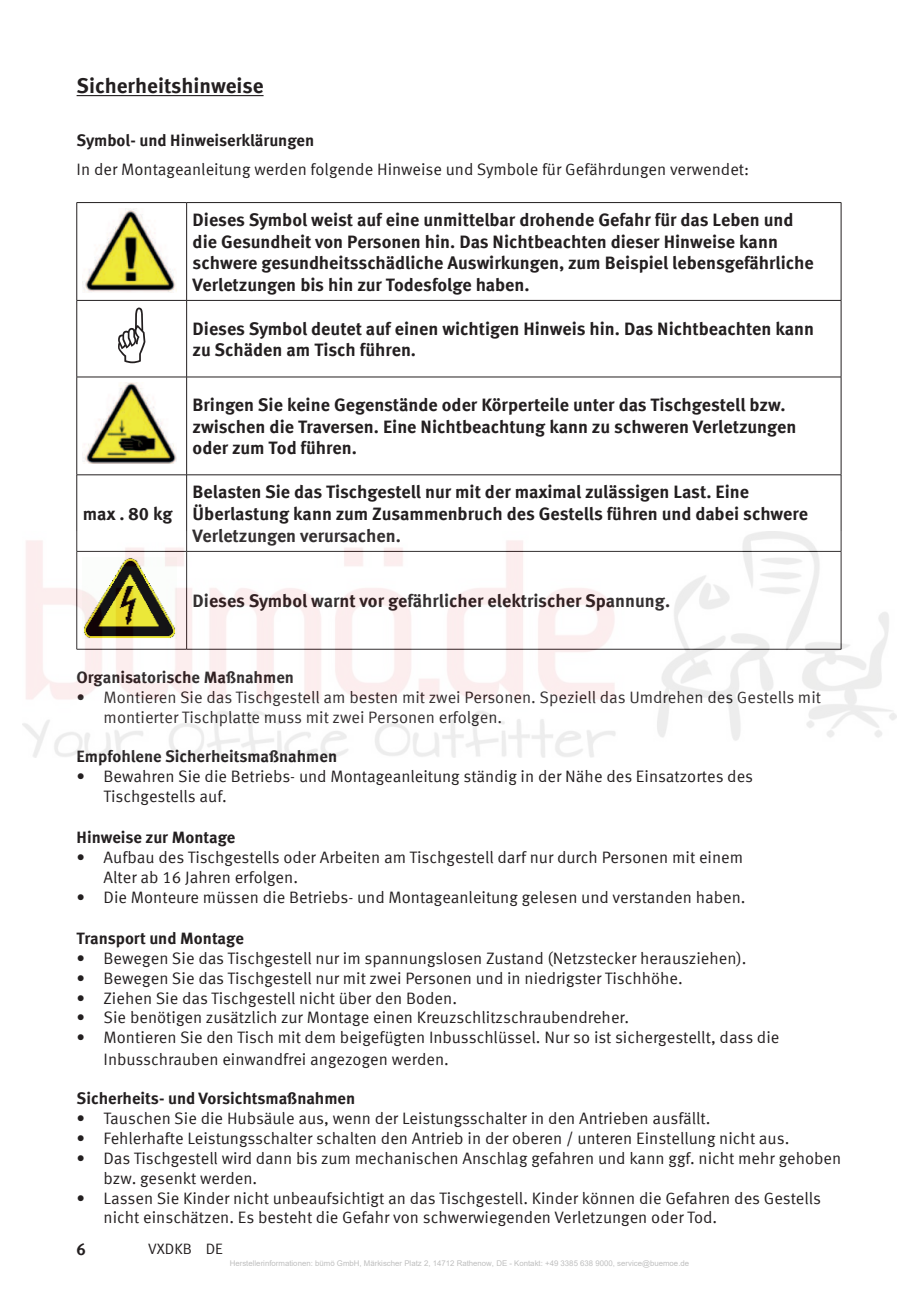
<style>
.page{position:relative;width:919px;height:1289px;background:#fff}
.page>*{position:absolute;margin:0;border:0;box-sizing:border-box;transform-origin:0 0}
.t1{font:700 21px "Meta Offc Pro";color:#231f20}
.t2{font:700 18px/21.6px "Meta Offc Pro";color:#231f20}
.t3{font:16.5px/19.8px "Meta Offc Pro Norm";color:#231f20}
.t4{font:700 16.5px "Meta Offc Pro";color:#231f20}
.t5{font:15px "Meta Offc Pro Norm";color:#231f20}
.t6{font:7.8px "Arial";color:#bfbfbf}
</style>
<div class="page">
<hr style="left:77px;top:95px;width:186px;height:1px;background:#231f20">
<hr style="left:77px;top:202px;width:110px;height:1px;background:#231f20">
<hr style="left:76px;top:203px;width:1px;height:97px;background:#231f20">
<hr style="left:187px;top:202px;width:654px;height:1px;background:#231f20">
<hr style="left:186px;top:203px;width:1px;height:97px;background:#231f20">
<hr style="left:840px;top:203px;width:1px;height:97px;background:#231f20">
<hr style="left:77px;top:300px;width:110px;height:1px;background:#231f20">
<hr style="left:76px;top:300px;width:1px;height:77px;background:#231f20">
<hr style="left:187px;top:300px;width:654px;height:1px;background:#231f20">
<hr style="left:186px;top:300px;width:1px;height:77px;background:#231f20">
<hr style="left:840px;top:300px;width:1px;height:77px;background:#231f20">
<hr style="left:77px;top:377px;width:110px;height:1px;background:#231f20">
<hr style="left:76px;top:377px;width:1px;height:97px;background:#231f20">
<hr style="left:187px;top:377px;width:654px;height:1px;background:#231f20">
<hr style="left:186px;top:377px;width:1px;height:97px;background:#231f20">
<hr style="left:840px;top:377px;width:1px;height:97px;background:#231f20">
<hr style="left:77px;top:474px;width:110px;height:1px;background:#231f20">
<hr style="left:76px;top:475px;width:1px;height:76px;background:#231f20">
<hr style="left:187px;top:474px;width:654px;height:1px;background:#231f20">
<hr style="left:186px;top:475px;width:1px;height:76px;background:#231f20">
<hr style="left:840px;top:475px;width:1px;height:76px;background:#231f20">
<img style="left:84px;top:208px;width:92px;height:85px">
<img style="left:83px;top:383px;width:93px;height:81px">
<img style="left:23px;top:531px;width:872px;height:226px">
<p class="t1" style="left:77px;top:74px;width:188px">Sicherheitshinweise</p>
<p class="t4" style="left:77px;top:132px;width:239px">Symbol- und Hinweiserklärungen</p>
<p class="t3" style="left:77px;top:158px;width:674px">In der Montageanleitung werden folgende Hinweise und Symbole für Gefährdungen verwendet:</p>
<p class="t2" style="left:193px;top:209px;width:622px">Dieses Symbol weist auf eine unmittelbar drohende Gefahr für das Leben und die Gesundheit von Personen hin. Das Nichtbeachten dieser Hinweise kann schwere gesundheitsschädliche Auswirkungen, zum Beispiel lebensgefährliche Verletzungen bis hin zur Todesfolge haben.</p>
<p class="t2" style="left:193px;top:318px;width:623px">Dieses Symbol deutet auf einen wichtigen Hinweis hin. Das Nichtbeachten kann zu Schäden am Tisch führen.</p>
<p class="t2" style="left:83px;top:503px;width:91px">max . 80 kg</p>
<p class="t2" style="left:193px;top:394px;width:605px">Bringen Sie keine Gegenstände oder Körperteile unter das Tischgestell bzw. zwischen die Traversen. Eine Nichtbeachtung kann zu schweren Verletzungen oder zum Tod führen.</p>
<p class="t2" style="left:193px;top:482px;width:617px">Belasten Sie das Tischgestell nur mit der maximal zulässigen Last. Eine<br>Überlastung kann zum Zusammenbruch des Gestells führen und dabei schwere<br>Verletzungen verursachen.</p>
<p class="t2" style="left:193px;top:590px;width:479px">Dieses Symbol warnt vor gefährlicher elektrischer Spannung.</p>
<p class="t4" style="left:77px;top:668px;width:219px">Organisatorische Maßnahmen</p>
<p class="t3" style="left:104px;top:687px;width:719px;text-indent:-27px">• Montieren Sie das Tischgestell am besten mit zwei Personen. Speziell das Umdrehen des Gestells mit montierter Tischplatte muss mit zwei Personen erfolgen.</p>
<p class="t4" style="left:77px;top:748px;width:262px">Empfohlene Sicherheitsmaßnahmen</p>
<p class="t3" style="left:104px;top:767px;width:651px;text-indent:-27px">• Bewahren Sie die Betriebs- und Montageanleitung ständig in der Nähe des Einsatzortes des<br>Tischgestells auf.</p>
<p class="t4" style="left:77px;top:829px;width:160px">Hinweise zur Montage</p>
<p class="t3" style="left:104px;top:848px;width:641px;text-indent:-27px">• Aufbau des Tischgestells oder Arbeiten am Tischgestell darf nur durch Personen mit einem<br>Alter ab 16 Jahren erfolgen.</p>
<p class="t3" style="left:77px;top:887px;width:670px">• Die Monteure müssen die Betriebs- und Montageanleitung gelesen und verstanden haben.</p>
<p class="t4" style="left:77px;top:929px;width:169px">Transport und Montage</p>
<p class="t3" style="left:77px;top:948px;width:671px">• Bewegen Sie das Tischgestell nur im spannungslosen Zustand (Netzstecker herausziehen).</p>
<p class="t3" style="left:77px;top:968px;width:607px">• Bewegen Sie das Tischgestell nur mit zwei Personen und in niedrigster Tischhöhe.</p>
<p class="t3" style="left:77px;top:988px;width:382px">• Ziehen Sie das Tischgestell nicht über den Boden.</p>
<p class="t3" style="left:77px;top:1008px;width:554px">• Sie benötigen zusätzlich zur Montage einen Kreuzschlitzschraubendreher.</p>
<p class="t3" style="left:104px;top:1027px;width:677px;line-height:21.6px;text-indent:-27px">• Montieren Sie den Tisch mit dem beigefügten Inbusschlüssel. Nur so ist sichergestellt, dass die<br>Inbusschrauben einwandfrei angezogen werden.</p>
<p class="t4" style="left:77px;top:1090px;width:280px">Sicherheits- und Vorsichtsmaßnahmen</p>
<p class="t3" style="left:77px;top:1109px;width:635px">• Tauschen Sie die Hubsäule aus, wenn der Leistungsschalter in den Antrieben ausfällt.</p>
<p class="t3" style="left:77px;top:1128px;width:714px">• Fehlerhafte Leistungsschalter schalten den Antrieb in der oberen / unteren Einstellung nicht aus.</p>
<p class="t3" style="left:104px;top:1148px;width:739px;text-indent:-27px">• Das Tischgestell wird dann bis zum mechanischen Anschlag gefahren und kann ggf. nicht mehr gehoben bzw. gesenkt werden.</p>
<p class="t3" style="left:104px;top:1188px;width:719px;text-indent:-27px">• Lassen Sie Kinder nicht unbeaufsichtigt an das Tischgestell. Kinder können die Gefahren des Gestells nicht einschätzen. Es besteht die Gefahr von schwerwiegenden Verletzungen oder Tod.</p>
<p class="t4" style="left:77px;top:1240px;width:11px">6</p>
<p class="t5" style="left:148px;top:1239px;width:76px">VXDKB DE</p>
<p class="t6" style="left:230px;top:1260px;width:461px">Herstellerinformationen: b¸mˆ GmbH, M‰rkischer Platz 2, 14712 Rathenow, DE - Kontakt: +49 3385 638 9000, service@buemoe.de</p>
</div>
